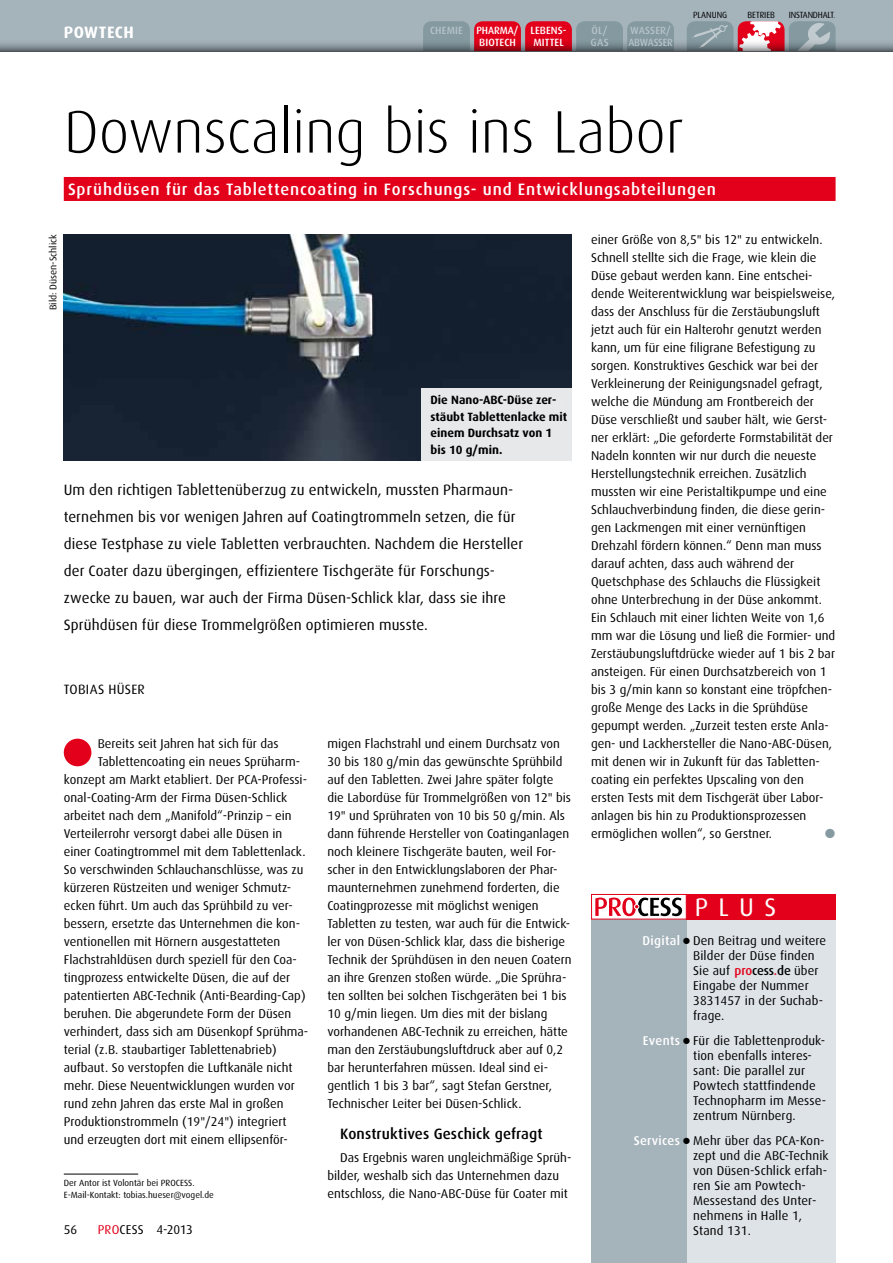
<style>
.page{position:relative;width:893px;height:1263px;background:#fff}
.page>*{position:absolute;margin:0;border:0;box-sizing:border-box;transform-origin:0 0}
.t1{font:300 60px "Dax Pro";letter-spacing:-.005em;color:#000}
.t2{font:25.5px "Dax Pro";color:#fff}
.t3{font:500 16.5px "Dax Pro";letter-spacing:.05em;color:#fff}
.t4{font:700 16.5px "Dax Pro";color:#fff}
.t5{font:15px/27px "Dax Pro";letter-spacing:.005em;color:#000}
.t6{font:500 15px "Dax Pro";letter-spacing:.01em;color:#000}
.t7{font:13.5px "Dax Pro";color:#000}
.t8{font:12.75px/18px "Dax Pro";color:#000}
.t9{font:500 12.75px "Dax Pro";color:#fff}
.t10{font:12.75px "Mathematical Pi LT Std";color:#8499a0}
.t11{font:700 12px/16.5px "Dax Pro";color:#000}
.t12{font:500 10.5px/12px "Dax Pro";letter-spacing:.015em;color:#b6c3c9}
.t13{font:500 10.5px/12px "Dax Pro";letter-spacing:.01em;color:#fff}
.t14{font:9.75px "Dax Pro";color:#000}
.t15{font:9px/12px "Dax Pro";color:#000}
.t16{font:9px "Dax Pro";color:#000;scale:.95 1}
.t17{font:9px "Dax Pro";letter-spacing:-.02em;color:#000;scale:.94 1}
.s1{font-weight:300}
.s2{font-weight:500;color:#fff}
.s3{font-weight:900;font-size:16.5px}
.s4{font-weight:500;color:#e2001a}
.s5{font-weight:500}
.s6{color:#e2001a}
</style>
<div class="page">
<img style="left:64px;top:234px;width:508px;height:226px">
<div style="left:64px;top:177px;width:772px;height:24px;background:#e2001a"></div>
<hr style="left:64px;top:1174px;width:74px;height:1px;background:#000">
<div style="left:0;top:0;width:893px;height:51px;background:#a5b3bb"></div>
<svg style="left:423px;top:21px;width:251px;height:17px;background:#a96573"></svg>
<svg style="left:0;top:38px;width:893px;height:13px"></svg>
<svg style="left:687px;top:21px;width:149px;height:30px;background:#a49098"></svg>
<div style="left:687px;top:919px;width:149px;height:344px;background:#dee3e7"></div>
<div style="left:591px;top:919px;width:96px;height:344px;background:#a5b3bb"></div>
<div style="left:686px;top:894px;width:150px;height:25px;background:#e2001a"></div>
<svg style="left:591px;top:894px;width:96px;height:26px"></svg>
<div style="left:64px;top:739px;width:27px;height:27px;background:#e2001a;border-radius:50%"></div>
<div style="left:421px;top:388px;width:151px;height:73px;background:#e7e8ea"></div>
<p class="t4" style="left:64px;top:22px;width:72px">Powtech</p>
<p class="t12" style="left:430px;top:24px;width:34px">Chemie</p>
<p class="t13" style="left:530px;top:24px;width:38px">Lebens&shy;mittel</p>
<p class="t12" style="left:590px;top:24px;width:20px">Öl/<br>Gas</p>
<p class="t12" style="left:628px;top:24px;width:46px">Wasser/<br>Abwasser</p>
<p class="t13" style="left:477px;top:24px;width:43px">Pharma/<br>Biotech</p>
<p class="t16" style="left:693px;top:9px;width:38px">PlanunG</p>
<p class="t16" style="left:747px;top:9px;width:30px">BetrieB</p>
<p class="t17" style="left:789px;top:9px;width:51px">I nstandhalt<span class="s1">.</span></p>
<h1 class="t1" style="left:64px;top:92px;width:621px">Downscaling bis ins Labor</h1>
<p class="t3" style="left:68px;top:178px;width:649px">Sprühdüsen für das Tablettencoating in Forschungs- und Entwicklungsabteilungen</p>
<p class="t14" style="left:47px;top:310px;width:78px;rotate:-90deg">Bild: Düsen-Schlick</p>
<p class="t8" style="left:591px;top:230px;width:246px">einer Größe von 8,5" bis 12" zu entwickeln.<br>Schnell stellte sich die Frage, wie klein die Düse gebaut werden kann. Eine entschei&shy;dende Weiterentwicklung war beispielsweise, dass der Anschluss für die Zerstäubungsluft jetzt auch für ein Halterohr genutzt werden kann, um für eine filigrane Befestigung zu sorgen. Konstruktives Geschick war bei der Verkleinerung der Reinigungsnadel gefragt, welche die Mündung am Frontbereich der Düse verschließt und sauber hält, wie Gerst&shy;ner erklärt: „Die geforderte Formstabilität der Nadeln konnten wir nur durch die neueste Herstellungstechnik erreichen. Zusätzlich mussten wir eine Peristaltikpumpe und eine Schlauchverbindung finden, die diese gerin&shy;gen Lackmengen mit einer vernünftigen Drehzahl fördern können.“ Denn man muss darauf achten, dass auch während der Quetschphase des Schlauchs die Flüssigkeit ohne Unterbrechung in der Düse ankommt.<br>Ein Schlauch mit einer lichten Weite von 1,6 mm war die Lösung und ließ die Formier- und Zerstäubungsluftdrücke wieder auf 1 bis 2 bar ansteigen. Für einen Durchsatzbereich von 1 bis 3 g/min kann so konstant eine tröpfchen&shy;große Menge des Lacks in die Sprühdüse gepumpt werden. „Zurzeit testen erste Anla&shy;gen- und Lackhersteller die Nano-ABC-Düsen, mit denen wir in Zukunft für das Tabletten&shy;coating ein perfektes Upscaling von den ersten Tests mit dem Tischgerät über Labor&shy;anlagen bis hin zu Produktionsprozessen ermöglichen wollen“, so Gerstner.</p>
<p class="t11" style="left:431px;top:392px;width:138px">Die Nano-ABC-Düse zer&shy;stäubt Tablettenlacke mit einem Durchsatz von 1 bis 10 g/min.</p>
<p class="t5" style="left:64px;top:476px;width:461px">U m den richtigen Tablettenüberzug zu entwickeln, mussten Pharmaun&shy;ternehmen bis vor wenigen Jahren auf Coatingtrommeln setzen, die für diese Testphase zu viele Tabletten verbrauchten. Nachdem die Hersteller der Coater dazu übergingen, effizientere Tischgeräte für Forschungs&shy;zwecke zu bauen, war auch der Firma Düsen-Schlick klar, dass sie ihre Sprühdüsen für diese Trommelgrößen optimieren musste.</p>
<p class="t7" style="left:64px;top:681px;width:83px">Tobias H üser</p>
<p class="t8" style="left:98px;top:734px;width:182px">Bereits seit Jahren hat sich für das</p>
<p class="t8" style="left:98px;top:752px;width:204px">Tablettencoating ein neues Sprüharm-</p>
<p class="t8" style="left:64px;top:770px;width:245px">konzept am Markt etabliert. Der PCA-Professi-</p>
<p class="t8" style="left:64px;top:788px;width:225px">onal-Coating-Arm der Firma Düsen-Schlick</p>
<p class="t8" style="left:64px;top:806px;width:229px">arbeitet nach dem „Manifold“-Prinzip – ein</p>
<p class="t8" style="left:64px;top:824px;width:220px">Verteilerrohr versorgt dabei alle Düsen in</p>
<p class="t8" style="left:64px;top:842px;width:243px">einer Coatingtrommel mit dem Tablettenlack.</p>
<p class="t8" style="left:64px;top:860px;width:241px">So verschwinden Schlauchanschlüsse, was zu</p>
<p class="t8" style="left:64px;top:878px;width:229px">kürzeren Rüstzeiten und weniger Schmutz-</p>
<p class="t8" style="left:64px;top:896px;width:231px">ecken führt. Um auch das Sprühbild zu ver-</p>
<p class="t8" style="left:64px;top:914px;width:238px">bessern, ersetzte das U nternehmen die kon-</p>
<p class="t8" style="left:64px;top:932px;width:218px">ventionellen mit Hörnern ausgestatteten</p>
<p class="t8" style="left:64px;top:950px;width:235px">Flachstrahldüsen durch speziell für den Coa-</p>
<p class="t8" style="left:64px;top:968px;width:228px">tingprozess entwickelte Düsen, die auf der</p>
<p class="t8" style="left:64px;top:986px;width:243px">patentierten ABC-Technik (Anti-Bearding-Cap)</p>
<p class="t8" style="left:64px;top:1004px;width:229px">beruhen. Die abgerundete Form der Düsen</p>
<p class="t8" style="left:64px;top:1022px;width:246px">verhindert, dass sich am Düsenkopf Sprühma-</p>
<p class="t8" style="left:64px;top:1040px;width:214px">terial (z.B. staubartiger Tablettenabrieb)</p>
<p class="t8" style="left:64px;top:1058px;width:230px">aufbaut. So verstopfen die Luftkanäle nicht</p>
<p class="t8" style="left:64px;top:1076px;width:233px">mehr. Diese Neuentwicklungen wurden vor</p>
<p class="t8" style="left:64px;top:1094px;width:221px">rund zehn Jahren das erste Mal in großen</p>
<p class="t8" style="left:64px;top:1112px;width:224px">Produktionstrommeln (19"/24") integriert</p>
<p class="t8" style="left:64px;top:1130px;width:226px">und erzeugten dort mit einem ellipsenför-</p>
<p class="t8" style="left:327px;top:734px;width:246px">migen Flachstrahl und einem Durchsatz von 30 bis 180 g/min das gewünschte Sprühbild auf den Tabletten. Zwei Jahre später folgte die Labordüse für Trommelgrößen von 12" bis 19" und Sprühraten von 10 bis 50 g/min. Als dann führende Hersteller von Coatinganlagen noch kleinere Tischgeräte bauten, weil For&shy;scher in den Entwicklungslaboren der Phar&shy;maunternehmen zunehmend forderten, die Coatingprozesse mit möglichst wenigen Tabletten zu testen, war auch für die Entwick&shy;ler von Düsen-Schlick klar, dass die bisherige Technik der Sprühdüsen in den neuen Coatern an ihre Grenzen stoßen würde. „Die Sprühra&shy;ten sollten bei solchen Tischgeräten bei 1 bis 10 g/min liegen. Um dies mit der bislang vorhandenen ABC-Technik zu erreichen, hätte man den Zerstäubungsluftdruck aber auf 0,2 bar herunterfahren müssen. Ideal sind ei&shy;gentlich 1 bis 3 bar“, sagt Stefan Gerstner, Technischer Leiter bei Düsen-Schlick.</p>
<p class="t6" style="left:340px;top:1124px;width:204px">Konstruktives Geschick gefragt</p>
<p class="t8" style="left:327px;top:1148px;width:246px;text-indent:13px">Das Ergebnis waren ungleichmäßige Sprüh&shy;bilder, weshalb sich das Unternehmen dazu entschloss, die Nano-ABC-Düse für Coater mit</p>
<p class="t10" style="left:825px;top:826px;width:12px">●</p>
<h2 class="t2" style="left:695px;top:890px;width:83px">p lus</h2>
<p class="t8" style="left:693px;top:932px;width:135px;line-height:15px;text-indent:-51px"><span class="s2">Digital</span> <span class="s3">•</span> Den Beitrag und weitere<br>Bilder der Düse finden<br>Sie auf <span class="s4">pro</span><span class="s5">cess</span><span class="s4">.</span><span class="s5">de</span> über<br>Eingabe der Nummer<br>3831457 in der Suchab&shy;frage.</p>
<p class="t9" style="left:591px;top:1032px;width:30px">E</p>
<p class="t8" style="left:693px;top:1032px;width:134px;line-height:15px;text-indent:-44px"><span class="s2">vents</span> <span class="s3">•</span> Für die Tablettenproduk&shy;tion ebenfalls interes&shy;sant: Die parallel zur<br>Powtech stattfindende<br>Technopharm im Messe&shy;zentrum N ürnberg.</p>
<p class="t9" style="left:591px;top:1132px;width:26px">S</p>
<p class="t8" style="left:693px;top:1132px;width:137px;line-height:15px;text-indent:-53px"><span class="s2">ervices</span> <span class="s3">•</span> Mehr über das PCA-Kon&shy;zept und die ABC-Technik von Düsen-Schlick erfah&shy;ren Sie am Powtech-<br>Messestand des U nter&shy;nehmens in Halle 1,<br>Stand 131.</p>
<p class="t15" style="left:64px;top:1177px;width:152px">Der Antor ist Volontär bei PROCESS.<br>E-Mail-Kontakt: tobias.hueser@vogel.de</p>
<p class="t8" style="left:64px;top:1220px;width:15px">56</p>
<p class="t8" style="left:98px;top:1220px;width:35px"><span class="s6">PRO</span>CESS</p>
<p class="t8" style="left:156px;top:1220px;width:38px">4-2013</p>
</div>
